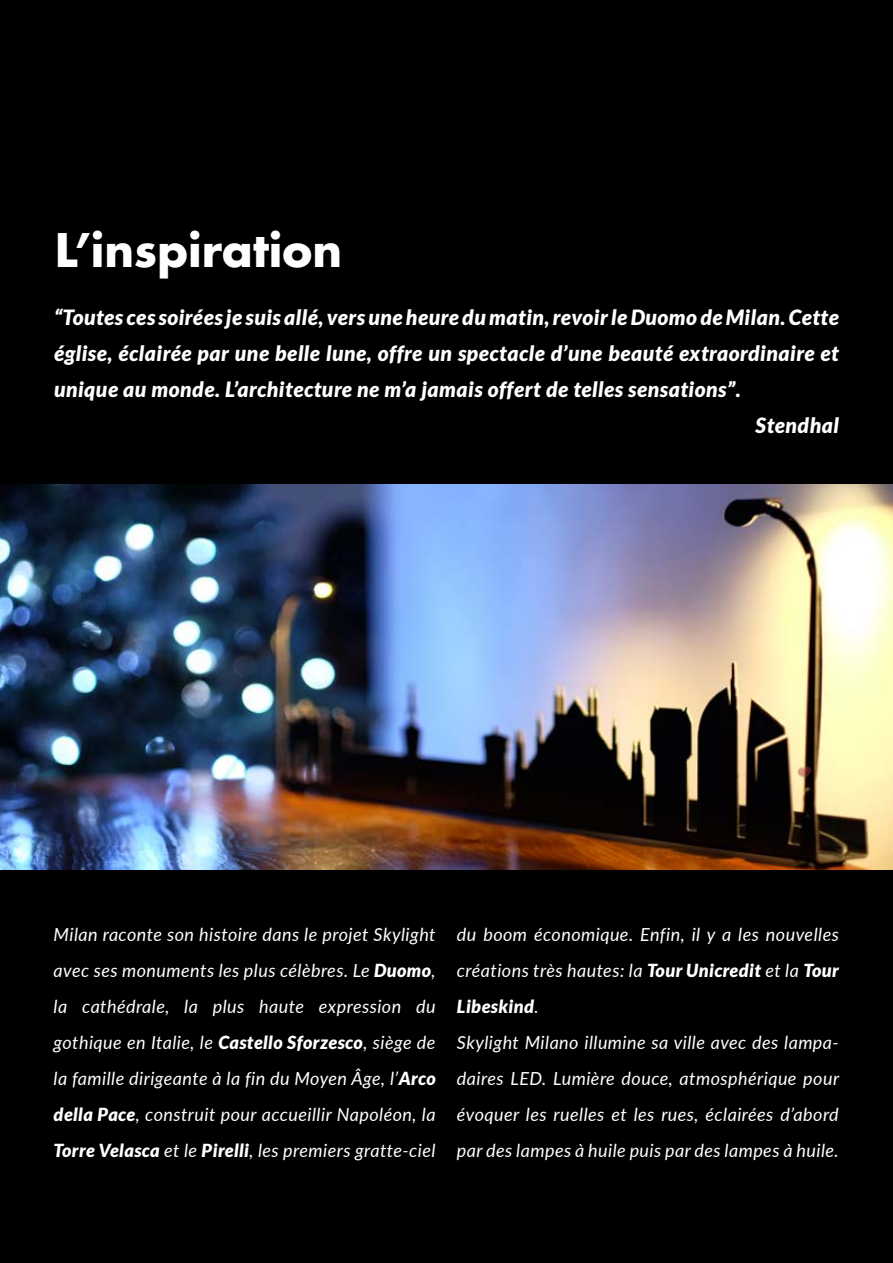
<style>
.page{position:relative;width:893px;height:1263px;background:#000}
.page>*{position:absolute;margin:0;border:0;box-sizing:border-box;transform-origin:0 0}
.t1{font:700 45px "Futura Std";color:#fff}
.t2{font:italic 900 21px "Lato";letter-spacing:.025em;color:#fff}
.t3{font:italic 18px/36px "Lato";letter-spacing:.025em;color:#fff;text-align:justify}
.s1{font-weight:900}
</style>
<div class="page">
<img style="left:0;top:485px;width:893px;height:385px">
<img style="left:797px;top:765px;width:15px;height:15px">
<h1 class="t1" style="left:55px;top:220px;width:288px">L’inspiration</h1>
<p class="t2" style="left:54px;top:305px;width:786px">“Toutes ces soirées je suis allé, vers une heure du matin, revoir le Duomo de Milan. Cette</p>
<p class="t2" style="left:54px;top:341px;width:786px">église, éclairée par une belle lune, offre un spectacle d’une beauté extraordinaire et</p>
<p class="t2" style="left:54px;top:377px;width:688px">unique au monde. L’architecture ne m’a jamais offert de telles sensations”.</p>
<p class="t2" style="left:756px;top:413px;width:85px">Stendhal</p>
<p class="t3" style="left:54px;top:915px;width:383px">Milan raconte son histoire dans le projet Skylight avec ses monuments les plus célèbres. Le <span class="s1">Duomo</span>, la cathédrale, la plus haute expression du gothique en Italie, le <span class="s1">Castello Sforzesco</span>, siège de la famille dirigeante à la fin du Moyen Âge, l’<span class="s1">Arco della Pace</span>, construit pour accueillir Napoléon, la <span class="s1">Torre Velasca</span> et le <span class="s1">Pirelli</span>, les premiers gratte-ciel</p>
<p class="t3" style="left:457px;top:915px;width:384px;text-align:left">du boom économique. Enfin, il y a les nouvelles créations très hautes: la <span class="s1">Tour Unicredit</span> et la <span class="s1">Tour Libeskind</span>.<br>Skylight Milano illumine sa ville avec des lampa&shy;daires LED. Lumière douce, atmosphérique pour évoquer les ruelles et les rues, éclairées d’abord par des lampes à huile puis par des lampes à huile.</p>
</div>
